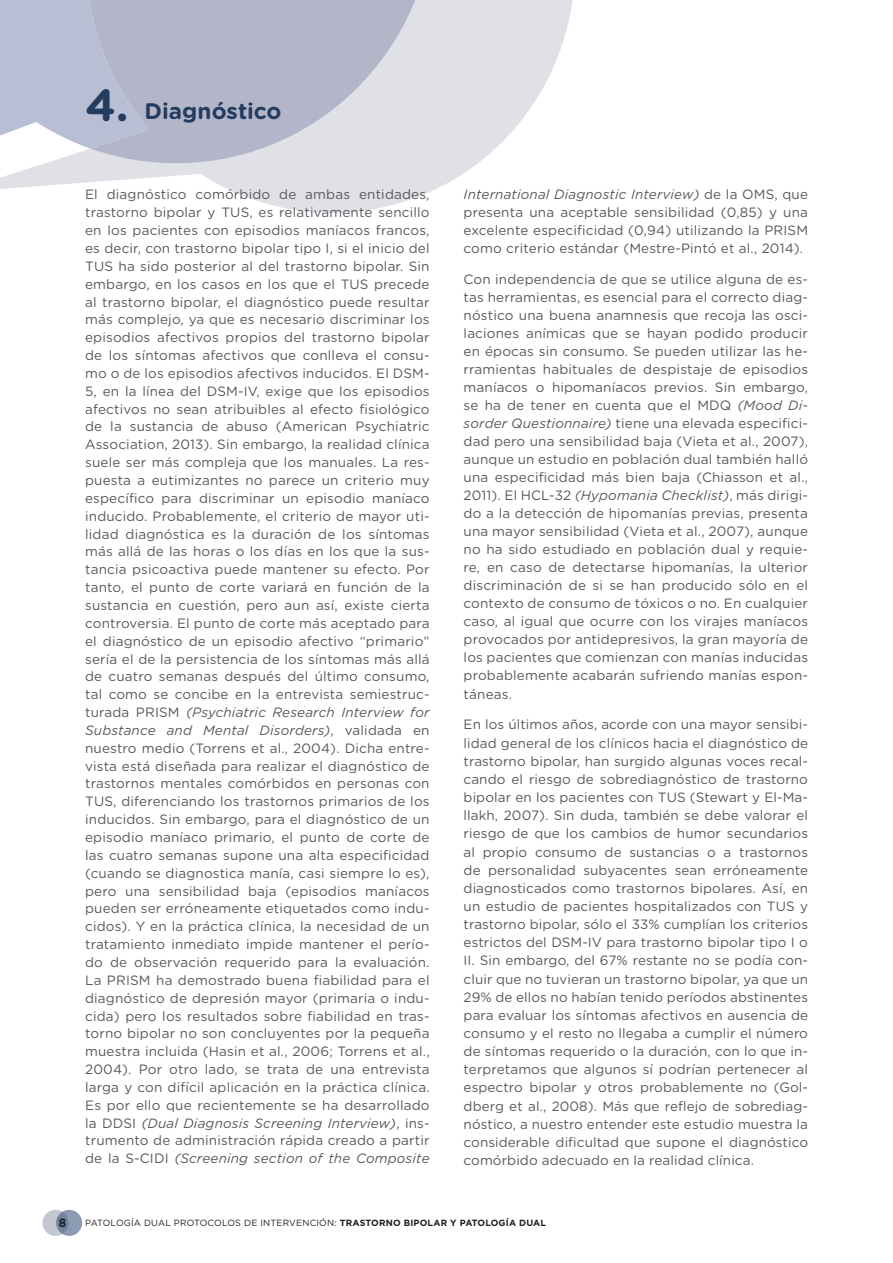
<style>
.page{position:relative;width:893px;height:1263px;background:#fff}
.page>*{position:absolute;margin:0;border:0;box-sizing:border-box;transform-origin:0 0}
.t1{font:700 22.5px "Gotham Rounded";color:#233c5f}
.t2{font:13.5px/17.9px "Gotham Rounded";letter-spacing:.01em;color:#57585a;text-align:justify}
.t3{font:700 12px "Gotham";color:#231f20}
.t4{font:9px "Gotham";letter-spacing:.02em;color:#231f20}
.s1{font-size:45px}
.s2{font-style:italic}
.s3{font-weight:700}
</style>
<div class="page">
<div style="left:43px;top:1210px;width:26px;height:26px;background:#c3c7d1;border-radius:50%"></div>
<svg style="left:56px;top:1210px;width:26px;height:26px"></svg>
<svg style="left:0;top:0;width:573px;height:213px;fill:#dfe1e6"></svg>
<svg style="left:0;top:0;width:73px;height:164px;fill:#b8bed3"></svg>
<svg style="left:73px;top:0;width:377px;height:166px;fill:#b3b6c8"></svg>
<h1 class="t1" style="left:85px;top:94px;width:198px"><span class="s1">4.</span> Diagnóstico</h1>
<p class="t2" style="left:85px;top:185px;width:346px">El diagnóstico comórbido de ambas entidades, trastorno bipolar y TUS, es relativamente sencillo en los pacientes con episodios maníacos francos, es decir, con trastorno bipolar tipo I, si el inicio del TUS ha sido posterior al del trastorno bipolar. Sin embargo, en los casos en los que el TUS precede al trastorno bipolar, el diagnóstico puede resultar más complejo, ya que es necesario discriminar los episodios afectivos propios del trastorno bipolar de los síntomas afectivos que conlleva el consu&shy;mo o de los episodios afectivos inducidos. El DSM-5, en la línea del DSM-IV, exige que los episodios afectivos no sean atribuibles al efecto fisiológico de la sustancia de abuso (American Psychiatric Association, 2013). Sin embargo, la realidad clínica suele ser más compleja que los manuales. La res&shy;puesta a eutimizantes no parece un criterio muy específico para discriminar un episodio maníaco inducido. Probablemente, el criterio de mayor uti&shy;lidad diagnóstica es la duración de los síntomas más allá de las horas o los días en los que la sus&shy;tancia psicoactiva puede mantener su efecto. Por tanto, el punto de corte variará en función de la sustancia en cuestión, pero aun así, existe cierta controversia. El punto de corte más aceptado para el diagnóstico de un episodio afectivo “primario” sería el de la persistencia de los síntomas más allá de cuatro semanas después del último consumo, tal como se concibe en la entrevista semiestruc&shy;turada PRISM <span class="s2">(Psychiatric Research Interview for Substance and Mental Disorders)</span>, validada en nuestro medio (Torrens et al., 2004). Dicha entre&shy;vista está diseñada para realizar el diagnóstico de trastornos mentales comórbidos en personas con TUS, diferenciando los trastornos primarios de los inducidos. Sin embargo, para el diagnóstico de un episodio maníaco primario, el punto de corte de las cuatro semanas supone una alta especificidad (cuando se diagnostica manía, casi siempre lo es), pero una sensibilidad baja (episodios maníacos pueden ser erróneamente etiquetados como indu&shy;cidos). Y en la práctica clínica, la necesidad de un tratamiento inmediato impide mantener el perío&shy;do de observación requerido para la evaluación.<br>La PRISM ha demostrado buena fiabilidad para el diagnóstico de depresión mayor (primaria o indu&shy;cida) pero los resultados sobre fiabilidad en tras&shy;torno bipolar no son concluyentes por la pequeña muestra incluida (Hasin et al., 2006; Torrens et al., 2004). Por otro lado, se trata de una entrevista larga y con difícil aplicación en la práctica clínica.<br>Es por ello que recientemente se ha desarrollado la DDSI <span class="s2">(Dual Diagnosis Screening Interview)</span>, ins&shy;trumento de administración rápida creado a partir de la S-CIDI <span class="s2">(Screening section of the Composite</span></p>
<p class="t2" style="left:464px;top:185px;width:346px"><span class="s2">International Diagnostic Interview)</span> de la OMS, que presenta una aceptable sensibilidad (0,85) y una excelente especificidad (0,94) utilizando la PRISM como criterio estándar (Mestre-Pintó et al., 2014).</p>
<p class="t2" style="left:464px;top:270px;width:346px">Con independencia de que se utilice alguna de es&shy;tas herramientas, es esencial para el correcto diag&shy;nóstico una buena anamnesis que recoja las osci&shy;laciones anímicas que se hayan podido producir en épocas sin consumo. Se pueden utilizar las he&shy;rramientas habituales de despistaje de episodios maníacos o hipomaníacos previos. Sin embargo, se ha de tener en cuenta que el MDQ <span class="s2">(Mood Di&shy;sorder Questionnaire)</span> tiene una elevada especifici&shy;dad pero una sensibilidad baja (Vieta et al., 2007), aunque un estudio en población dual también halló una especificidad más bien baja (Chiasson et al., 2011). El HCL-32 <span class="s2">(Hypomania Checklist)</span>, más dirigi&shy;do a la detección de hipomanías previas, presenta una mayor sensibilidad (Vieta et al., 2007), aunque no ha sido estudiado en población dual y requie&shy;re, en caso de detectarse hipomanías, la ulterior discriminación de si se han producido sólo en el contexto de consumo de tóxicos o no. En cualquier caso, al igual que ocurre con los virajes maníacos provocados por antidepresivos, la gran mayoría de los pacientes que comienzan con manías inducidas probablemente acabarán sufriendo manías espon&shy;táneas.</p>
<p class="t2" style="left:464px;top:715px;width:346px">En los últimos años, acorde con una mayor sensibi&shy;lidad general de los clínicos hacia el diagnóstico de trastorno bipolar, han surgido algunas voces recal&shy;cando el riesgo de sobrediagnóstico de trastorno bipolar en los pacientes con TUS (Stewart y El-Ma&shy;llakh, 2007). Sin duda, también se debe valorar el riesgo de que los cambios de humor secundarios al propio consumo de sustancias o a trastornos de personalidad subyacentes sean erróneamente diagnosticados como trastornos bipolares. Así, en un estudio de pacientes hospitalizados con TUS y trastorno bipolar, sólo el 33% cumplían los criterios estrictos del DSM-IV para trastorno bipolar tipo I o II. Sin embargo, del 67% restante no se podía con&shy;cluir que no tuvieran un trastorno bipolar, ya que un 29% de ellos no habían tenido períodos abstinentes para evaluar los síntomas afectivos en ausencia de consumo y el resto no llegaba a cumplir el número de síntomas requerido o la duración, con lo que in&shy;terpretamos que algunos sí podrían pertenecer al espectro bipolar y otros probablemente no (Gol&shy;dberg et al., 2008). Más que reflejo de sobrediag&shy;nóstico, a nuestro entender este estudio muestra la considerable dificultad que supone el diagnóstico comórbido adecuado en la realidad clínica.</p>
<p class="t3" style="left:59px;top:1215px;width:9px">8</p>
<p class="t4" style="left:85px;top:1217px;width:462px">PATOLOGÍA DUAL PROTOCOLOS DE INTERVENCIÓN: <span class="s3">TRASTORNO BIPOLAR Y PATOLOGÍA DUAL</span></p>
</div>
